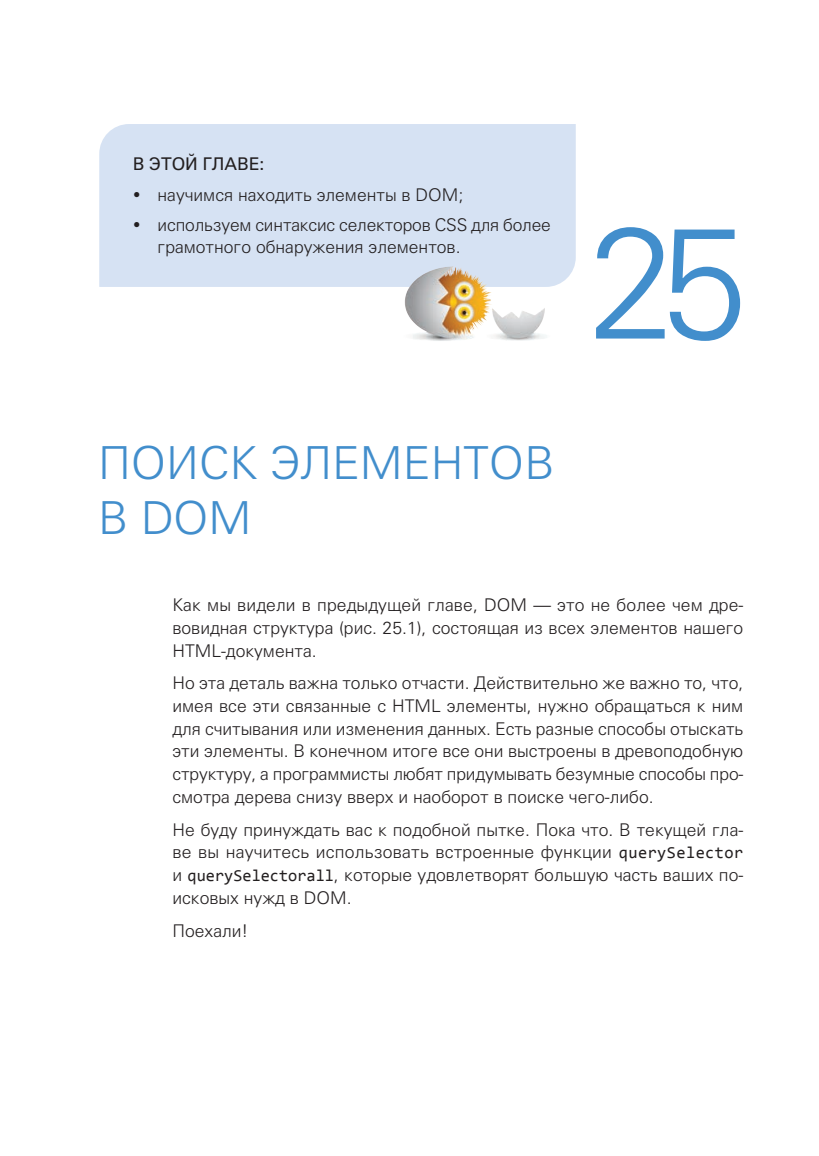
<style>
.page{position:relative;width:819px;height:1156px;background:#fff}
.page>*{position:absolute;margin:0;border:0;box-sizing:border-box;transform-origin:0 0}
.heading_1{font:300 157.5px "Univers LTCYR 45";color:#428ecc}
.heading_1-2{font:300 45.5px/54.6px "Univers LTCYR 45";color:#428ecc}
.t1{font:300 17.5px/22.8px "Univers LTCYR 45";color:#231f20;text-align:justify}
.t2{font:17.5px "Univers LTCYR 55 Roman";color:#231f20}
.s1{font-family:"Consolas";font-weight:400;font-size:16.62px}
</style>
<div class="page">
<div style="left:99px;top:124px;width:476px;height:163px;background:#d6e2f3"></div>
<img style="left:404px;top:266px;width:48px;height:45px">
<svg style="left:134px;top:192px;width:5px;height:5px"></svg>
<svg style="left:134px;top:222px;width:5px;height:5px"></svg>
<p class="t2" style="left:133px;top:151px;width:133px">В ЭТОЙ ГЛАВЕ:</p>
<p class="t1" style="left:158px;top:183px;width:307px">научимся находить элементы в DOM;</p>
<p class="t1" style="left:158px;top:213px;width:395px">используем синтаксис селекторов CSS для более грамотного обнаружения элементов.</p>
<p class="heading_1-2" style="left:98px;top:434px;width:458px">ПОИСК ЭЛЕМЕНТОВ<br>В DOM</p>
<p class="heading_1" style="left:588px;top:179px;width:161px">25</p>
<p class="t1" style="left:172px;top:593px;width:572px">Как мы видели в предыдущей главе, DOM — это не более чем дре&shy;вовидная структура (рис. 25.1), состоящая из всех элементов нашего HTML-документа.</p>
<p class="t1" style="left:172px;top:671px;width:572px">Но эта деталь важна только отчасти. Действительно же важно то, что, имея все эти связанные с HTML элементы, нужно обращаться к ним для считывания или изменения данных. Есть разные способы отыскать эти элементы. В конечном итоге все они выстроены в древоподобную структуру, а программисты любят придумывать безумные способы про&shy;смотра дерева снизу вверх и наоборот в поиске чего-либо.</p>
<p class="t1" style="left:172px;top:817px;width:572px">Не буду принуждать вас к подобной пытке. Пока что. В текущей гла&shy;ве вы научитесь использовать встроенные функции <span class="s1">querySelector </span>и <span class="s1">querySelectorall</span>, которые удовлетворят большую часть ваших по&shy;исковых нужд в DOM.</p>
<p class="t1" style="left:172px;top:918px;width:77px">Поехали!</p>
</div>
